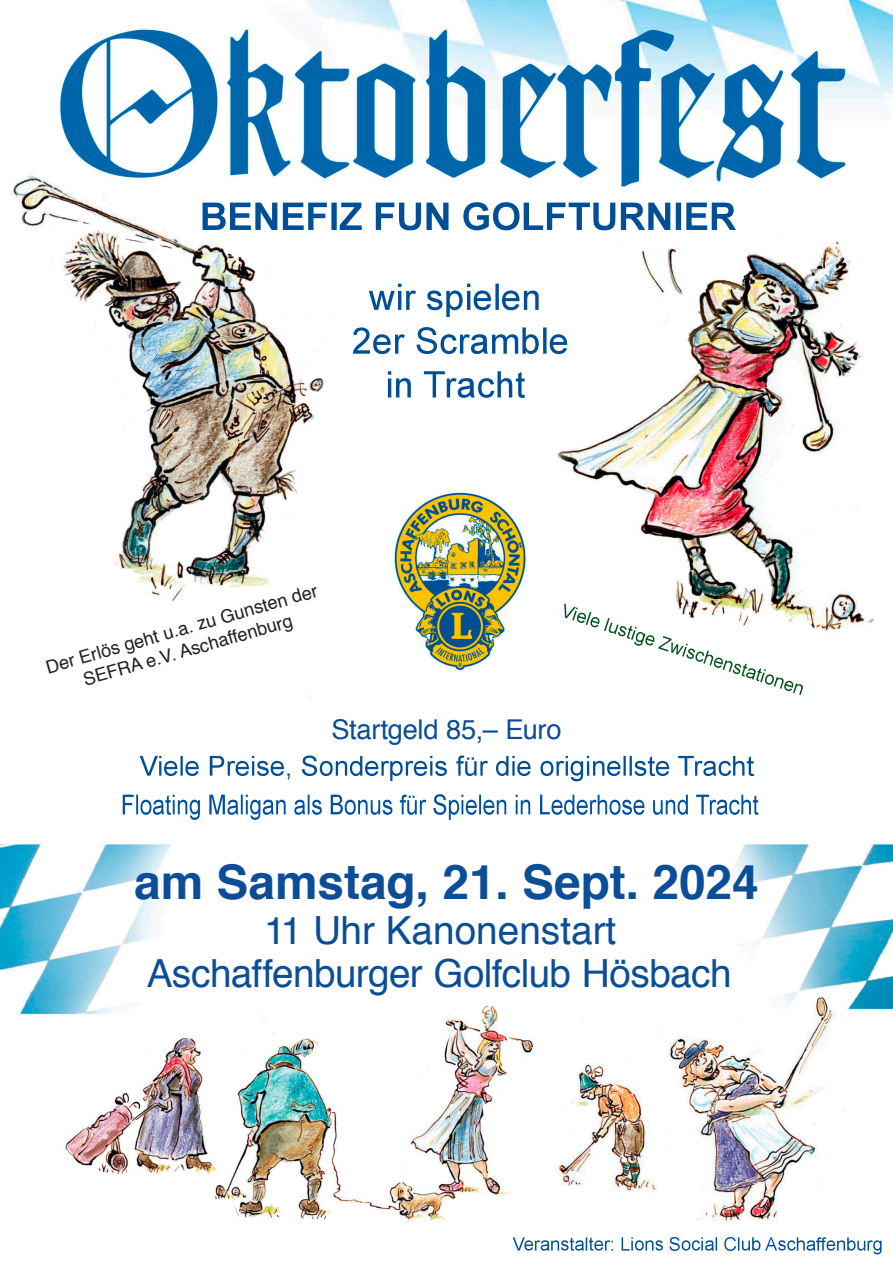
<style>
.page{position:relative;width:893px;height:1263px;background:#fff}
.page>*{position:absolute;margin:0;border:0;box-sizing:border-box;transform-origin:0 0}
.t1{font:700 47.85px "Helvetica";color:#0b4e97}
.t2{font:38.78px/43.1px "Helvetica";letter-spacing:-.015em;color:#0b4e97;text-align:center}
.t3{font:27.22px "Helvetica";letter-spacing:-.01em;color:#0b4e97}
.t4{font:18.23px/21.9px "Helvetica";color:#231f20;text-align:center}
</style>
<div class="page">
<img style="left:0;top:0;width:893px;height:1255px">
<img style="left:398px;top:284px;width:141px;height:33px">
<img style="left:463px;top:202px;width:273px;height:28px">
<img style="left:302px;top:755px;width:442px;height:21px">
<img style="left:669px;top:1237px;width:187px;height:14px">
<img style="left:400px;top:794px;width:351px;height:21px">
<img style="left:564px;top:603px;width:69px;height:36px">
<svg style="left:49px;top:575px;width:272px;height:154px"></svg>
<div style="left:174px;top:858px;width:539px;height:142px;background:#fff"></div>
<div style="left:141px;top:951px;width:73px;height:57px;background:#fff"></div>
<div style="left:672px;top:955px;width:74px;height:56px;background:#fff"></div>
<div style="left:154px;top:709px;width:581px;height:40px;background:#fff"></div>
<p class="t4" style="left:44px;top:658px;width:283px;rotate:-16deg">Der Erlös geht u.a. zu Gunsten der<br>SEFRA e.V. Aschaffenburg</p>
<h3 class="t3" style="left:331px;top:708px;width:231px">Startgeld 85,– Euro</h3>
<h1 class="t1" style="left:134px;top:843px;width:626px">am Samstag, 21. Sept. 2024</h1>
<h2 class="t2" style="left:147px;top:910px;width:587px">11 Uhr Kanonenstart<br>Aschaffenburger Golfclub Hösbach</h2>
</div>
